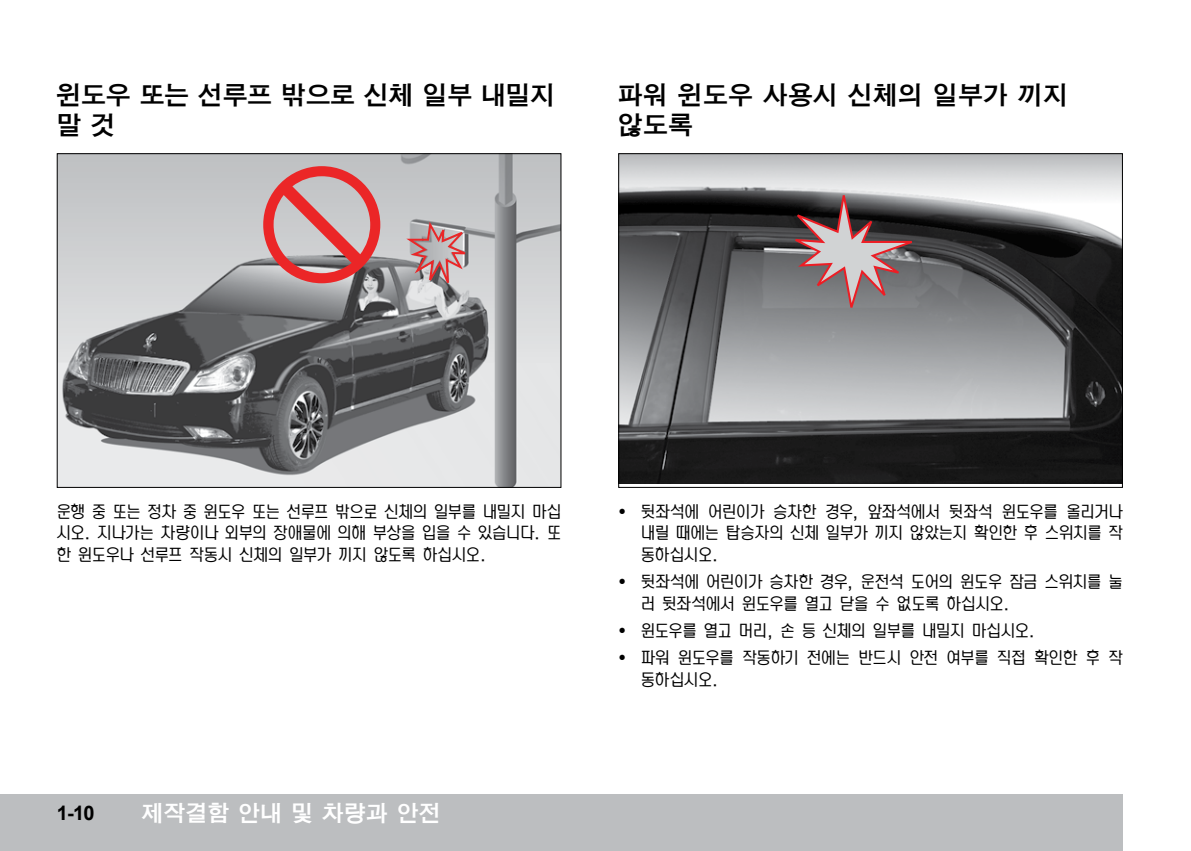
<style>
.page{position:relative;width:1191px;height:851px;background:#fff}
.page>*{position:absolute;margin:0;border:0;box-sizing:border-box;transform-origin:0 0}
.t1{font:25px/30px "H2 gtt B";letter-spacing:-.02em;color:#000}
.t2{font:25px/30px "H2 gtt B";color:#000}
.t3{font:22px "H2 gtt B";color:#fff}
.t4{font:700 20px "Arial";color:#000}
.t5{font:18px/21.6px "S Head R";letter-spacing:-.015em;color:#000;text-align:justify}
</style>
<div class="page">
<div style="left:0;top:794px;width:1123px;height:56px;background:#bcbec0"></div>
<img style="left:59px;top:155px;width:500px;height:331px">
<svg style="left:263px;top:166px;width:117px;height:117px;background:#cb8a8b"></svg>
<svg style="left:406px;top:221px;width:59px;height:62px;background:#bd9c9e"></svg>
<img style="left:620px;top:155px;width:501px;height:328px">
<svg style="left:795px;top:195px;width:117px;height:113px;background:#847173"></svg>
<h1 class="t1" style="left:57px;top:80px;width:500px">윈도우 또는 선루프 밖으로 신체 일부 내밀지 말 것</h1>
<h1 class="t2" style="left:618px;top:80px;width:452px">파워 윈도우 사용시 신체의 일부가 끼지 않도록</h1>
<p class="t5" style="left:57px;top:500px;width:506px">운행 중 또는 정차 중 윈도우 또는 선루프 밖으로 신체의 일부를 내밀지 마십 시오. 지나가는 차량이나 외부의 장애물에 의해 부상을 입을 수 있습니다. 또 한 윈도우나 선루프 작동시 신체의 일부가 끼지 않도록 하십시오.</p>
<p class="t5" style="left:641px;top:500px;width:483px">뒷좌석에 어린이가 승차한 경우, 앞좌석에서 뒷좌석 윈도우를 올리거나 내릴 때에는 탑승자의 신체 일부가 끼지 않았는지 확인한 후 스위치를 작 동하십시오.</p>
<p class="t5" style="left:641px;top:571px;width:483px">뒷좌석에 어린이가 승차한 경우, 운전석 도어의 윈도우 잠금 스위치를 눌 러 뒷좌석에서 윈도우를 열고 닫을 수 없도록 하십시오.</p>
<p class="t5" style="left:641px;top:617px;width:483px;line-height:27.2px">윈도우를 열고 머리, 손 등 신체의 일부를 내밀지 마십시오.<br>파워 윈도우를 작동하기 전에는 반드시 안전 여부를 직접 확인한 후 작</p>
<p class="t5" style="left:641px;top:668px;width:79px">동하십시오.</p>
<p class="t4" style="left:57px;top:799px;width:40px">1-10</p>
<p class="t3" style="left:142px;top:802px;width:301px">제작결함 안내 및 차량과 안전</p>
</div>
